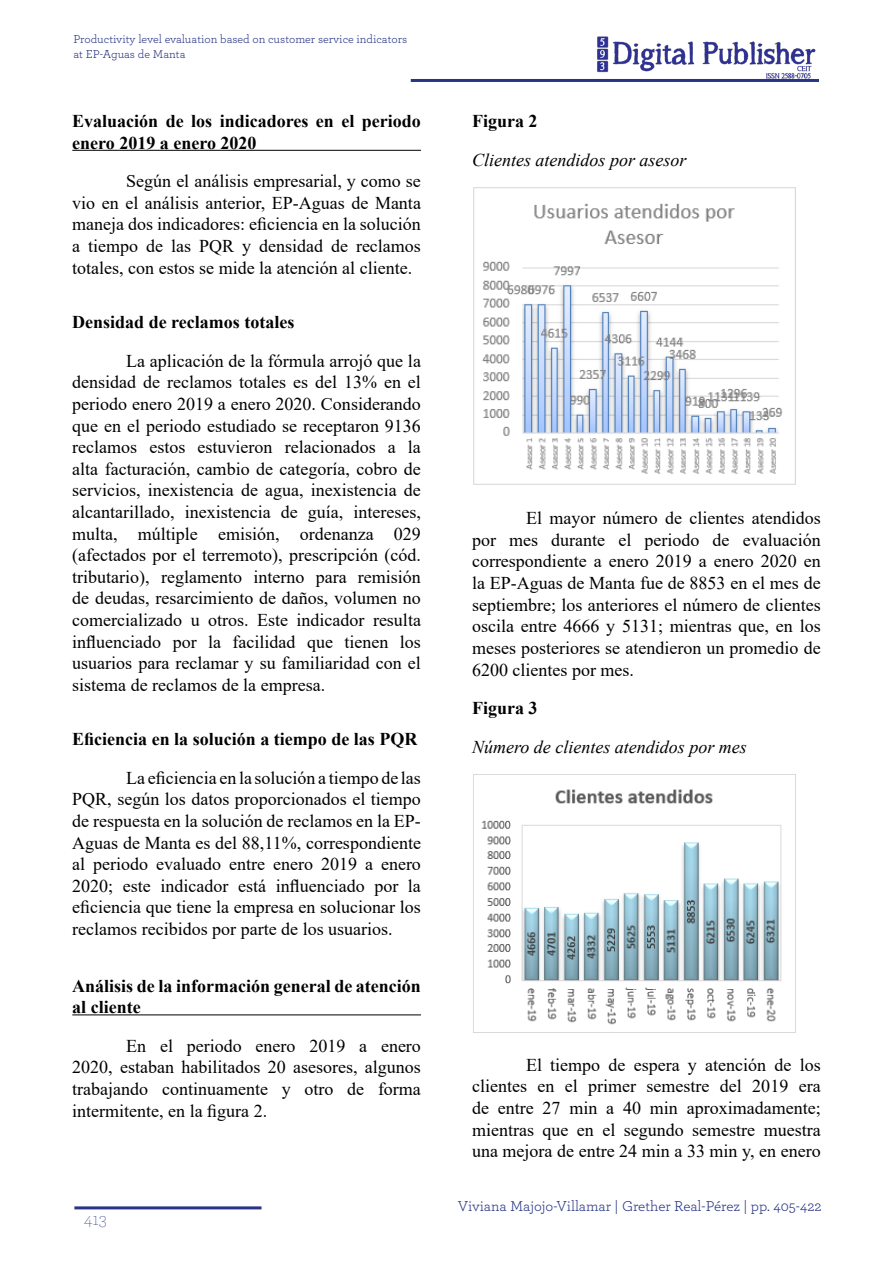
<style>
.page{position:relative;width:893px;height:1263px;background:#fff}
.page>*{position:absolute;margin:0;border:0;box-sizing:border-box;transform-origin:0 0}
.t1{font:18px/21.6px "Times New Roman";color:#000;text-align:justify}
.t2{font:700 18px/21.6px "Times New Roman";color:#000}
.t3{font:italic 18px "Times New Roman";color:#000}
.t4{font:200 18px "Archer";color:#283583}
.t5{font:15px "Archer";color:#283583}
.t6{font:12px/14.4px "Archer";color:#283583}
</style>
<div class="page">
<hr style="left:411px;top:79px;width:408px;height:3px;background:#283583">
<img style="left:597px;top:36px;width:219px;height:43px">
<hr style="left:74px;top:1206px;width:187px;height:3px;background:#283583">
<hr style="left:72px;top:150px;width:349px;height:1px;background:#000">
<hr style="left:72px;top:1015px;width:349px;height:1px;background:#000">
<img style="left:473px;top:187px;width:323px;height:298px">
<img style="left:473px;top:774px;width:323px;height:258px">
<p class="t6" style="left:73px;top:32px;width:335px">Productivity level evaluation based on customer service indicators at EP-Aguas de Manta</p>
<p class="t2" style="left:72px;top:110px;width:350px">Evaluación de los indicadores en el periodo enero 2019 a enero 2020</p>
<p class="t1" style="left:72px;top:170px;width:350px;text-indent:54px">Según el análisis empresarial, y como se vio en el análisis anterior, EP-Aguas de Manta maneja dos indicadores: eficiencia en la solución a tiempo de las PQR y densidad de reclamos totales, con estos se mide la atención al cliente.</p>
<p class="t2" style="left:72px;top:311px;width:224px">Densidad de reclamos totales</p>
<p class="t1" style="left:72px;top:349px;width:350px;text-indent:54px">La aplicación de la fórmula arrojó que la densidad de reclamos totales es del 13% en el periodo enero 2019 a enero 2020. Considerando que en el periodo estudiado se receptaron 9136 reclamos estos estuvieron relacionados a la alta facturación, cambio de categoría, cobro de servicios, inexistencia de agua, inexistencia de alcantarillado, inexistencia de guía, intereses, multa, múltiple emisión, ordenanza 029 (afectados por el terremoto), prescripción (cód. tributario), reglamento interno para remisión de deudas, resarcimiento de daños, volumen no comercializado u otros. Este indicador resulta influenciado por la facilidad que tienen los usuarios para reclamar y su familiaridad con el sistema de reclamos de la empresa.</p>
<p class="t2" style="left:72px;top:728px;width:347px">Eficiencia en la solución a tiempo de las PQR</p>
<p class="t1" style="left:72px;top:766px;width:350px;text-indent:54px">La eficiencia en la solución a tiempo de las PQR, según los datos proporcionados el tiempo de respuesta en la solución de reclamos en la EP-Aguas de Manta es del 88,11%, correspondiente al periodo evaluado entre enero 2019 a enero 2020; este indicador está influenciado por la eficiencia que tiene la empresa en solucionar los reclamos recibidos por parte de los usuarios.</p>
<p class="t2" style="left:72px;top:974px;width:350px">Análisis de la información general de atención al cliente</p>
<p class="t1" style="left:72px;top:1034px;width:350px;text-indent:54px">En el periodo enero 2019 a enero 2020, estaban habilitados 20 asesores, algunos trabajando continuamente y otro de forma intermitente, en la figura 2.</p>
<p class="t4" style="left:84px;top:1208px;width:24px">413</p>
<p class="t2" style="left:472px;top:110px;width:67px">Figura 2</p>
<p class="t3" style="left:472px;top:147px;width:216px">Clientes atendidos por asesor</p>
<p class="t1" style="left:472px;top:507px;width:350px;text-indent:54px">El mayor número de clientes atendidos por mes durante el periodo de evaluación correspondiente a enero 2019 a enero 2020 en la EP-Aguas de Manta fue de 8853 en el mes de septiembre; los anteriores el número de clientes oscila entre 4666 y 5131; mientras que, en los meses posteriores se atendieron un promedio de 6200 clientes por mes.</p>
<p class="t2" style="left:472px;top:697px;width:67px">Figura 3</p>
<p class="t3" style="left:472px;top:734px;width:276px">Número de clientes atendidos por mes</p>
<p class="t1" style="left:472px;top:1053px;width:350px;text-indent:54px">El tiempo de espera y atención de los clientes en el primer semestre del 2019 era de entre 27 min a 40 min aproximadamente; mientras que en el segundo semestre muestra una mejora de entre 24 min a 33 min y, en enero</p>
<p class="t5" style="left:458px;top:1195px;width:365px">Viviana Majojo-Villamar | Grether Real-Pérez | pp. 405-422</p>
</div>
